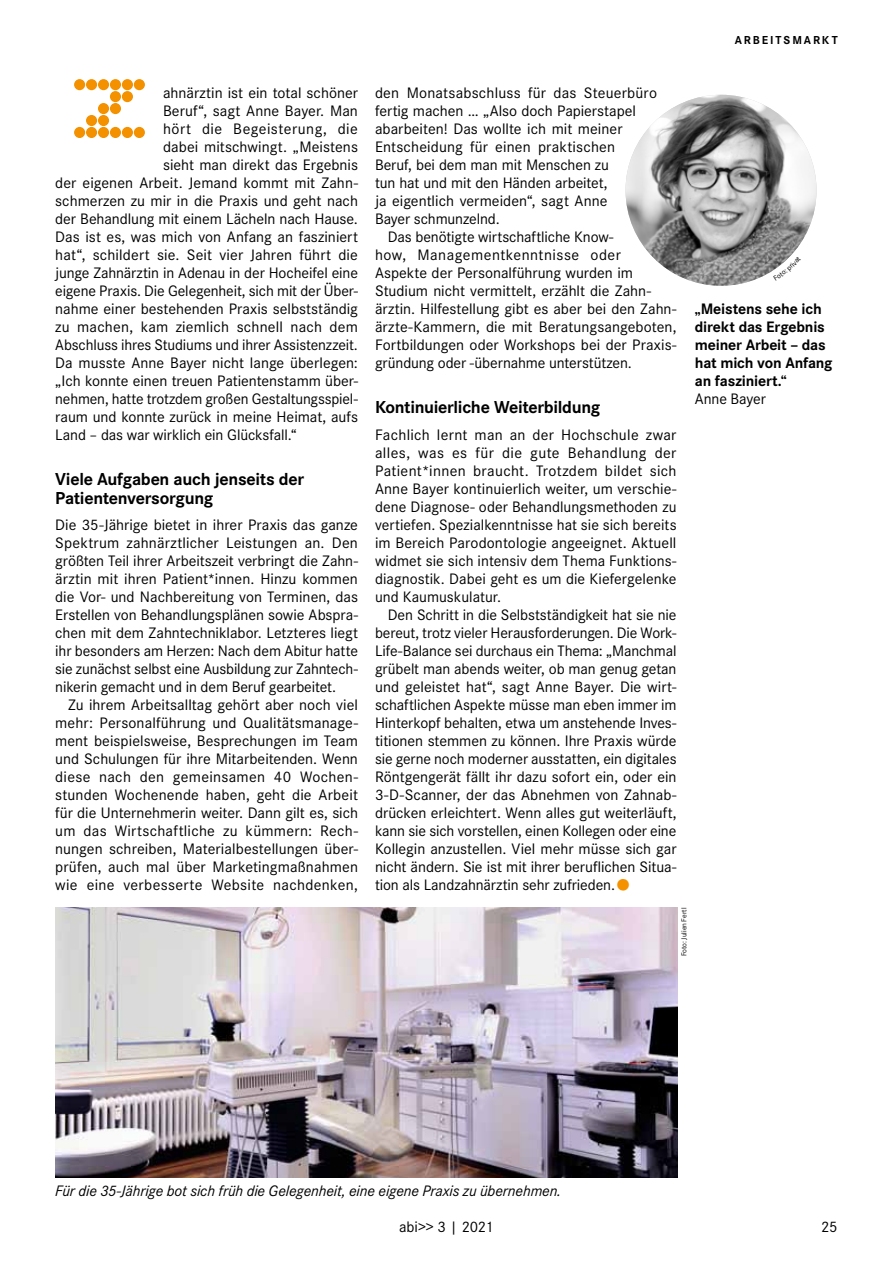
<style>
.page{position:relative;width:893px;height:1263px;background:#fff}
.page>*{position:absolute;margin:0;border:0;box-sizing:border-box;transform-origin:0 0}
.t1{font:120.75px "Dot Matrix OT Two Extended";color:#f39100}
.t2{font:42px "Corporate S";color:#f39100}
.t3{font:700 18px/19.5px "Corporate S";letter-spacing:-.015em;color:#000}
.t4{font:15.75px/18px "Corporate S";color:#000;text-align:justify}
.t5{font:700 15.75px/18px "Corporate S";letter-spacing:-.01em;color:#000}
.t6{font:italic 15.75px "Corporate S";letter-spacing:-.005em;color:#000}
.t7{font:15.75px "Corporate S";letter-spacing:.03em;color:#000}
.t8{font:700 12px "Corporate S";color:#000}
.t9{font:7.5px "Corporate S";letter-spacing:-.005em;color:#000}
</style>
<div class="page">
<img style="left:55px;top:908px;width:623px;height:270px">
<img style="left:625px;top:95px;width:191px;height:191px;border-radius:95px">
<svg style="left:773px;top:256px;width:17px;height:15px"></svg>
<h1 class="t1" style="left:68px;top:19px;width:84px">z</h1>
<p class="t4" style="left:163px;top:83px;width:196px">ahnärztin ist ein total schöner</p>
<p class="t4" style="left:163px;top:101px;width:196px">Beruf“, sagt Anne Bayer. Man</p>
<p class="t7" style="left:163px;top:119px;width:196px">hört die Begeisterung, die</p>
<p class="t4" style="left:163px;top:137px;width:196px">dabei mitschwingt. „Meistens</p>
<p class="t4" style="left:163px;top:155px;width:196px">sieht man direkt das Ergebnis</p>
<p class="t4" style="left:55px;top:173px;width:304px">der eigenen Arbeit. Jemand kommt mit Zahn-</p>
<p class="t4" style="left:55px;top:191px;width:304px">schmerzen zu mir in die Praxis und geht nach</p>
<p class="t4" style="left:55px;top:209px;width:304px">der Behandlung mit einem Lächeln nach Hause.</p>
<p class="t4" style="left:55px;top:227px;width:304px">Das ist es, was mich von Anfang an fasziniert</p>
<p class="t4" style="left:55px;top:245px;width:304px">hat“, schildert sie. Seit vier Jahren führt die</p>
<p class="t4" style="left:55px;top:263px;width:304px">junge Zahnärztin in Adenau in der Hocheifel eine</p>
<p class="t4" style="left:55px;top:281px;width:304px">eigene Praxis. Die Gelegenheit, sich mit der Über-</p>
<p class="t4" style="left:55px;top:299px;width:304px">nahme einer bestehenden Praxis selbstständig</p>
<p class="t4" style="left:55px;top:317px;width:304px">zu machen, kam ziemlich schnell nach dem</p>
<p class="t4" style="left:55px;top:335px;width:304px">Abschluss ihres Studiums und ihrer Assistenzzeit.</p>
<p class="t4" style="left:55px;top:353px;width:304px">Da musste Anne Bayer nicht lange überlegen:</p>
<p class="t4" style="left:55px;top:371px;width:304px">„Ich konnte einen treuen Patientenstamm über-</p>
<p class="t4" style="left:55px;top:389px;width:304px">nehmen, hatte trotzdem großen Gestaltungsspiel-</p>
<p class="t4" style="left:55px;top:407px;width:304px">raum und konnte zurück in meine Heimat, aufs</p>
<p class="t4" style="left:55px;top:425px;width:243px">Land – das war wirklich ein Glücksfall.“</p>
<p class="t3" style="left:55px;top:469px;width:250px">Viele Aufgaben auch jenseits der<br>Patientenversorgung</p>
<p class="t4" style="left:55px;top:515px;width:304px">Die 35-Jährige bietet in ihrer Praxis das ganze Spektrum zahnärztlicher Leistungen an. Den größten Teil ihrer Arbeitszeit verbringt die Zahn&shy;ärztin mit ihren Patient*innen. Hinzu kommen die Vor- und Nachbereitung von Terminen, das Erstellen von Behandlungsplänen sowie Abspra&shy;chen mit dem Zahntechniklabor. Letzteres liegt ihr besonders am Herzen: Nach dem Abitur hatte sie zunächst selbst eine Ausbildung zur Zahntech&shy;nikerin gemacht und in dem Beruf gearbeitet.</p>
<p class="t4" style="left:55px;top:695px;width:304px;text-indent:13px">Zu ihrem Arbeitsalltag gehört aber noch viel mehr: Personalführung und Qualitätsmanage&shy;ment beispielsweise, Besprechungen im Team und Schulungen für ihre Mitarbeitenden. Wenn diese nach den gemeinsamen 40 Wochen&shy;stunden Wochenende haben, geht die Arbeit für die Unternehmerin weiter. Dann gilt es, sich um das Wirtschaftliche zu kümmern: Rech&shy;nungen schreiben, Materialbestellungen über&shy;prüfen, auch mal über Marketingmaßnahmen wie eine verbesserte Website nachdenken,</p>
<p class="t8" style="left:735px;top:33px;width:104px">Arbeitsm ar kt</p>
<p class="t4" style="left:375px;top:83px;width:284px">den Monatsabschluss für das Steuerbüro</p>
<p class="t4" style="left:375px;top:101px;width:262px">fertig machen … „Also doch Papierstapel</p>
<p class="t4" style="left:375px;top:119px;width:249px">abarbeiten! Das wollte ich mit meiner</p>
<p class="t4" style="left:375px;top:137px;width:242px">Entscheidung für einen praktischen</p>
<p class="t4" style="left:375px;top:155px;width:235px">Beruf, bei dem man mit Menschen zu</p>
<p class="t4" style="left:375px;top:173px;width:234px">tun hat und mit den Händen arbeitet,</p>
<p class="t4" style="left:375px;top:191px;width:234px">ja eigentlich vermeiden“, sagt Anne</p>
<p class="t4" style="left:375px;top:209px;width:126px">Bayer schmunzelnd.</p>
<p class="t4" style="left:388px;top:227px;width:227px">Das benötigte wirtschaftliche Know-</p>
<p class="t7" style="left:375px;top:245px;width:247px">how, Managementkenntnisse oder</p>
<p class="t4" style="left:375px;top:263px;width:259px">Aspekte der Personalführung wurden im</p>
<p class="t4" style="left:375px;top:281px;width:277px">Studium nicht vermittelt, erzählt die Zahn-</p>
<p class="t4" style="left:375px;top:299px;width:303px">ärztin. Hilfestellung gibt es aber bei den Zahn-</p>
<p class="t4" style="left:375px;top:317px;width:303px">ärzte-Kammern, die mit Beratungsangeboten,</p>
<p class="t4" style="left:375px;top:335px;width:303px">Fortbildungen oder Workshops bei der Praxis-</p>
<p class="t4" style="left:375px;top:353px;width:258px">gründung oder -übernahme unterstützen.</p>
<p class="t3" style="left:375px;top:397px;width:227px">Kontinuierliche Weiterbildung</p>
<p class="t4" style="left:375px;top:425px;width:303px">Fachlich lernt man an der Hochschule zwar alles, was es für die gute Behandlung der Patient*innen braucht. Trotzdem bildet sich Anne Bayer kontinuierlich weiter, um verschie&shy;dene Diagnose- oder Behandlungsmethoden zu vertiefen. Spezialkenntnisse hat sie sich bereits im Bereich Parodontologie angeeignet. Aktuell widmet sie sich intensiv dem Thema Funktions&shy;diagnostik. Dabei geht es um die Kiefergelenke und Kaumuskulatur.</p>
<p class="t4" style="left:375px;top:605px;width:303px;text-indent:13px">Den Schritt in die Selbstständigkeit hat sie nie bereut, trotz vieler Herausforderungen. Die Work-Life-Balance sei durchaus ein Thema: „Manchmal grübelt man abends weiter, ob man genug getan und geleistet hat“, sagt Anne Bayer. Die wirt&shy;schaftlichen Aspekte müsse man eben immer im Hinterkopf behalten, etwa um anstehende I nves&shy;titionen stemmen zu können. I hre Praxis würde sie gerne noch moderner ausstatten, ein digitales Röntgengerät fällt ihr dazu sofort ein, oder ein 3-D-Scanner, der das Abnehmen von Zahnab&shy;drücken erleichtert. Wenn alles gut weiterläuft, kann sie sich vorstellen, einen Kollegen oder eine Kollegin anzustellen. Viel mehr müsse sich gar nicht ändern. Sie ist mit ihrer beruflichen Situa&shy;tion als Landzahnärztin sehr zufrieden.</p>
<h2 class="t2" style="left:609px;top:861px;width:30px">•</h2>
<p class="t9" style="left:680px;top:956px;width:50px;rotate:-90deg">Foto: Julien Fertl</p>
<p class="t5" style="left:695px;top:300px;width:139px">„Meistens sehe ich direkt das Ergebnis meiner Arbeit – das hat mich von Anfang an fasziniert.“</p>
<p class="t4" style="left:695px;top:389px;width:73px">Anne Bayer</p>
<p class="t6" style="left:55px;top:1181px;width:507px">Für die 35-Jährige bot sich früh die Gelegenheit, eine eigene Praxis zu übernehmen.</p>
<p class="t4" style="left:399px;top:1217px;width:96px">abi&gt;&gt; 3 | 2021</p>
<p class="t4" style="left:821px;top:1217px;width:18px">25</p>
</div>
